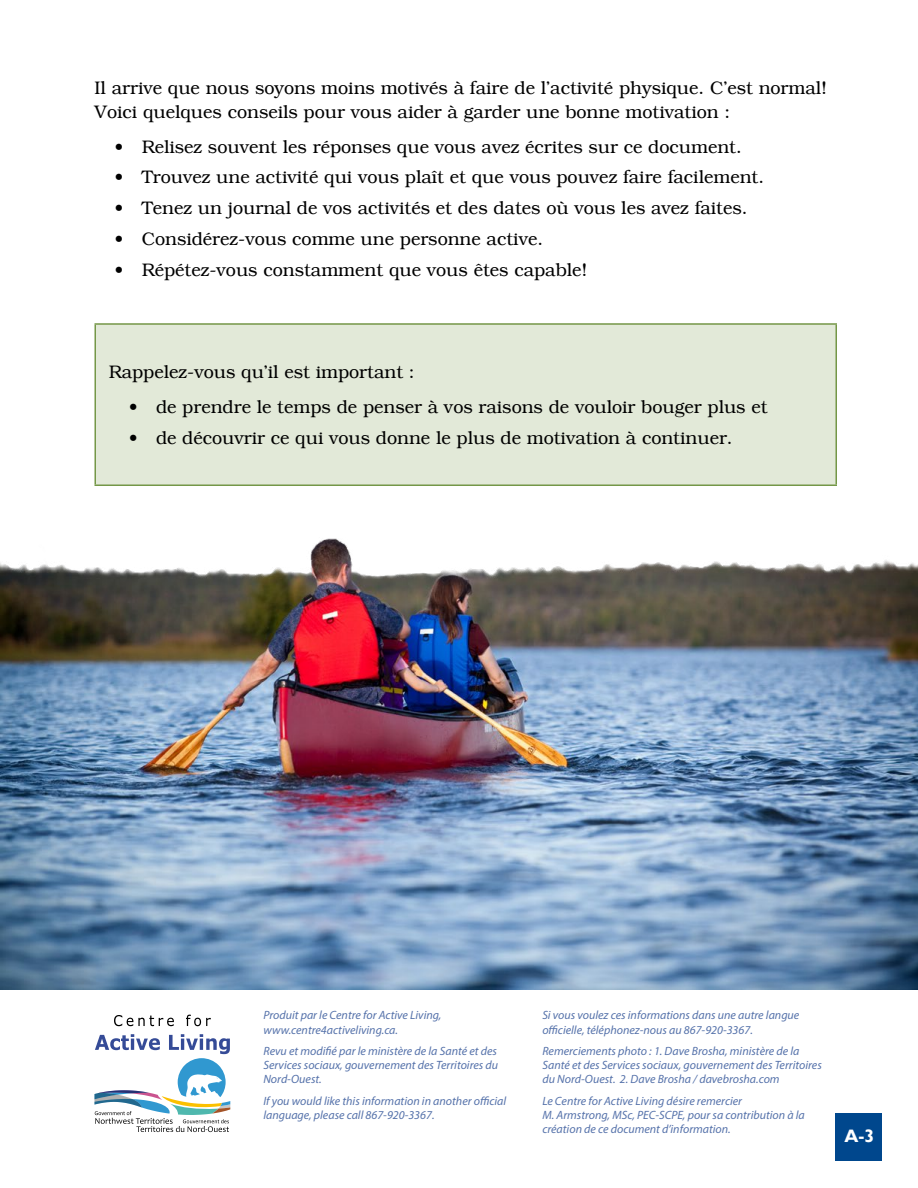
<style>
.page{position:relative;width:918px;height:1188px;background:#fff}
.page>*{position:absolute;margin:0;border:0;box-sizing:border-box;transform-origin:0 0}
.t1{font:300 18px/24px "Bookman";color:#000}
.t2{font:700 18px "Gill Sans";color:#fff}
.t3{font:italic 12px/14.4px "Myriad Pro";color:#5572aa}
</style>
<div class="page">
<div style="left:835px;top:1113px;width:47px;height:48px;background:#00478d"></div>
<div style="left:95px;top:324px;width:741px;height:161px;background:#e2e9d8"></div>
<hr style="left:94px;top:323px;width:743px;height:2px;background:#749747">
<hr style="left:94px;top:325px;width:2px;height:159px;background:#749747">
<hr style="left:836px;top:325px;width:1px;height:159px;background:#749747">
<hr style="left:94px;top:484px;width:743px;height:2px;background:#749747">
<img style="left:0;top:538px;width:918px;height:452px">
<svg style="left:114px;top:1015px;width:60px;height:11px"></svg>
<svg style="left:186px;top:1015px;width:25px;height:11px"></svg>
<svg style="left:94px;top:1034px;width:136px;height:98px"></svg>
<h1 class="t1" style="left:94px;top:76px;width:734px">Il arrive que nous soyons moins motivés à faire de l’activité physique. C’est normal!<br>Voici quelques conseils pour vous aider à garder une bonne motivation :</h1>
<h1 class="t1" style="left:115px;top:135px;width:629px">• Relisez souvent les réponses que vous avez écrites sur ce document.</h1>
<h1 class="t1" style="left:115px;top:166px;width:651px">• Trouvez une activité qui vous plaît et que vous pouvez faire facilement.</h1>
<h1 class="t1" style="left:115px;top:196px;width:634px">• Tenez un journal de vos activités et des dates où vous les avez faites.</h1>
<h1 class="t1" style="left:115px;top:227px;width:430px">• Considérez-vous comme une personne active.</h1>
<h1 class="t1" style="left:115px;top:258px;width:474px">• Répétez-vous constamment que vous êtes capable!</h1>
<h1 class="t1" style="left:109px;top:360px;width:307px">Rappelez-vous qu’il est important :</h1>
<h1 class="t1" style="left:129px;top:395px;width:640px">• de prendre le temps de penser à vos raisons de vouloir bouger plus et</h1>
<h1 class="t1" style="left:129px;top:426px;width:605px">• de découvrir ce qui vous donne le plus de motivation à continuer.</h1>
<p class="t3" style="left:263px;top:1008px;width:180px">Produit par le Centre for Active Living, www.centre4activeliving.ca.</p>
<p class="t3" style="left:263px;top:1043px;width:236px;text-align:justify">Revu et modifié par le ministère de la Santé et des Services sociaux, gouvernement des Territoires du Nord-Ouest.</p>
<p class="t3" style="left:263px;top:1093px;width:244px">If you would like this information in another official language, please call 867-920-3367.</p>
<p class="t3" style="left:542px;top:1008px;width:259px">Si vous voulez ces informations dans une autre langue officielle, téléphonez-nous au 867-920-3367.</p>
<p class="t3" style="left:542px;top:1043px;width:281px">Remerciements photo : 1. Dave Brosha, ministère de la<br>Santé et des Services sociaux, gouvernement des Territoires du Nord-Ouest. 2. Dave Brosha / davebrosha.com</p>
<p class="t3" style="left:542px;top:1093px;width:264px">Le Centre for Active Living désire remercier<br>M. Armstrong, MSc, PEC-SCPE, pour sa contribution à la création de ce document d’information.</p>
<h1 class="t2" style="left:844px;top:1125px;width:31px">A-3</h1>
</div>
